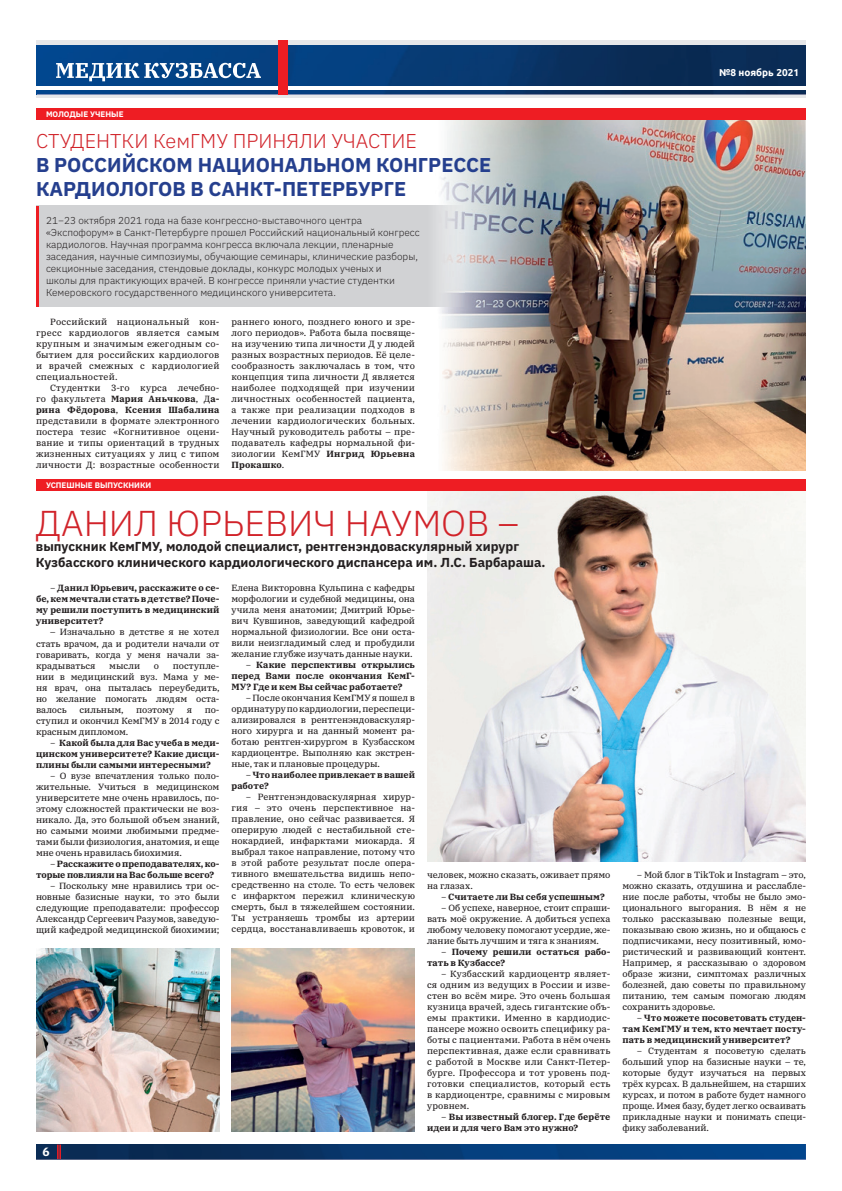
<style>
.page{position:relative;width:842px;height:1191px;background:#fff}
.page>*{position:absolute;margin:0;border:0;box-sizing:border-box;transform-origin:0 0}
.t1{font:300 36px "IBM Plex Sans";color:#d1232a}
.t2{font:700 20px/24px "IBM Plex Sans";color:#253f8e}
.t3{font:300 20px "IBM Plex Sans";color:#d1232a}
.t4{font:700 13px/15.6px "IBM Plex Sans";color:#231f20}
.t5{font:700 12px "IBM Plex Sans";color:#fff}
.t6{font:300 10px/12px "IBM Plex Sans";color:#231f20}
.t7{font:700 10px "Ubuntu";color:#fff}
.t8{font:9px/11px "IBM Plex Serif Text";color:#231f20;text-align:justify}
.t9{font:700 9px/11px "IBM Plex Serif";letter-spacing:.005em;color:#231f20;text-align:justify}
.t10{font:700 9px/11px "IBM Plex Serif";letter-spacing:.025em;color:#231f20}
.t11{font:700 8px "IBM Plex Sans";color:#fff}
.s1{font-family:"IBM Plex Serif";font-weight:700}
.s2{font-family:"IBM Plex Serif Text";font-weight:400}
</style>
<div class="page">
<img style="left:37px;top:1144px;width:769px;height:15px">
<svg style="left:57px;top:1144px;width:4px;height:15px"></svg>
<svg style="left:36px;top:40px;width:770px;height:57px;background:#d5d9df"></svg>
<img style="left:38px;top:45px;width:768px;height:49px">
<hr style="left:36px;top:86px;width:770px;height:4px;background:#fff">
<svg style="left:56px;top:63px;width:205px;height:18px"></svg>
<div style="left:278px;top:40px;width:10px;height:55px;background:#ee1d23"></div>
<img style="left:427px;top:491px;width:379px;height:370px">
<img style="left:369px;top:120px;width:437px;height:105px">
<img style="left:440px;top:225px;width:366px;height:246px">
<div style="left:36px;top:108px;width:770px;height:12px;background:#ee1d23"></div>
<div style="left:36px;top:479px;width:770px;height:12px;background:#ee1d23"></div>
<div style="left:36px;top:206px;width:333px;height:101px;background:#d1d2d4"></div>
<img style="left:369px;top:206px;width:96px;height:101px">
<hr style="left:36px;top:206px;width:3px;height:101px;background:#ee1d23">
<img style="left:36px;top:948px;width:183px;height:183px">
<img style="left:231px;top:948px;width:184px;height:183px">
<p class="t7" style="left:719px;top:66px;width:81px">№8 ноябрь 2021</p>
<p class="t11" style="left:46px;top:108px;width:79px">МОЛОДЫЕ УЧЕНЫЕ</p>
<h2 class="t3" style="left:36px;top:126px;width:383px">СТУДЕНТКИ КемГМУ ПРИНЯЛИ УЧАСТИЕ</h2>
<h2 class="t2" style="left:36px;top:151px;width:457px">В РОССИЙСКОМ НАЦИОНАЛЬНОМ КОНГРЕССЕ<br>КАРДИОЛОГОВ В САНКТ-ПЕТЕРБУРГЕ</h2>
<p class="t6" style="left:46px;top:213px;width:375px">21−23 октября 2021 года на базе конгрессно-выставочного центра «Экспофорум» в Санкт-Петербурге прошел Российский национальный конгресс кардиологов. Научная программа конгресса включала лекции, пленарные заседания, научные симпозиумы, обучающие семинары, клинические разборы, секционные заседания, стендовые доклады, конкурс молодых ученых и<br>школы для практикующих врачей. В конгрессе приняли участие студентки Кемеровского государственного медицинского университета.</p>
<p class="t8" style="left:231px;top:315px;width:185px">раннего юного, позднего юного и зре&shy;лого периодов». Работа была посвяще&shy;на изучению типа личности Д у людей разных возрастных периодов. Её целе&shy;сообразность заключалась в том, что концепция типа личности Д является наиболее подходящей при изучении личностных особенностей пациента, а также при реализации подходов в лечении кардиологических больных.<br>Научный руководитель работы – пре&shy;подаватель кафедры нормальной фи&shy;зиологии КемГМУ <span class="s1">Ингрид Юрьевна</span></p>
<p class="t10" style="left:231px;top:458px;width:54px">Прокашко<span class="s2">.</span></p>
<p class="t8" style="left:36px;top:315px;width:185px;text-indent:14px">Российский национальный кон&shy;гресс кардиологов является самым крупным и значимым ежегодным со&shy;бытием для российских кардиологов и врачей смежных с кардиологией специальностей.</p>
<p class="t8" style="left:50px;top:381px;width:171px">Студентки 3-го курса лечебно-</p>
<p class="t10" style="left:36px;top:392px;width:185px"><span class="s2">го факультета</span> Мария Аньчкова<span class="s2">, Д</span>а&shy;рина Фёдорова<span class="s2">,</span> Ксения Шабалина</p>
<p class="t8" style="left:36px;top:414px;width:185px">представили в формате электронного постера тезис «Когнитивное оцени&shy;вание и типы ориентаций в трудных жизненных ситуациях у лиц с типом личности Д: возрастные особенности</p>
<p class="t11" style="left:46px;top:479px;width:107px">УСПЕШНЫЕ ВЫПУСКНИКИ</p>
<h1 class="t1" style="left:36px;top:495px;width:485px">ДАНИЛ ЮРЬЕВИЧ НАУМОВ –</h1>
<h3 class="t4" style="left:36px;top:537px;width:511px">выпускник КемГМУ, молодой специалист, рентгенэндоваскулярный хирург<br>Кузбасского клинического кардиологического диспансера им. Л.С. Барбараша.</h3>
<p class="t9" style="left:36px;top:582px;width:185px;text-indent:14px"><span class="s2">−</span> Данил Юрьевич, расскажите о се&shy;бе, кем мечтали стать в детстве? Поче&shy;му решили поступить в медицинский университет?</p>
<p class="t8" style="left:36px;top:626px;width:185px;text-indent:14px">– Изначально в детстве я не хотел стать врачом, да и родители начали от говаривать, когда у меня начали за&shy;крадываться</p>
<p class="t8" style="left:36px;top:659px;width:185px;text-indent:137px">поступле&shy;нии в медицинский вуз. Мама у ме&shy;ня врач, она пыталась переубедить, но желание помогать людям оста&shy;валось</p>
<p class="t8" style="left:109px;top:659px;width:32px">мысли</p>
<p class="t8" style="left:154px;top:659px;width:7px">о</p>
<p class="t8" style="left:36px;top:703px;width:185px;text-indent:169px">по&shy;ступил и окончил КемГМУ в 2014 году с красным дипломом.</p>
<p class="t9" style="left:36px;top:736px;width:185px;text-indent:14px"><span class="s2">−</span> Какой была для Вас учеба в меди&shy;цинском университете? Какие дисци&shy;плины были самыми интересными?</p>
<p class="t8" style="left:36px;top:769px;width:185px;text-indent:14px">− О вузе впечатления только поло&shy;жительные. Учиться в медицинском университете мне очень нравилось, по&shy;этому сложностей практически не воз&shy;никало. Да, это большой объем знаний, но самыми моими любимыми предме&shy;тами были физиология, анатомия, и еще мне очень нравилась биохимия.</p>
<p class="t9" style="left:36px;top:857px;width:185px;text-indent:14px"><span class="s2">−</span> Расскажите о преподавателях, ко&shy;торые повлияли на Вас больше всего?</p>
<p class="t8" style="left:36px;top:879px;width:185px;text-indent:14px">− Поскольку мне нравились три ос&shy;новные базисные науки, то это были следующие преподаватели: профессор Александр Сергеевич Разумов, заведую&shy;щий кафедрой медицинской биохимии;</p>
<p class="t8" style="left:79px;top:703px;width:46px">сильным,</p>
<p class="t8" style="left:136px;top:703px;width:40px">поэтому</p>
<p class="t8" style="left:187px;top:703px;width:7px">я</p>
<h3 class="t5" style="left:43px;top:1142px;width:9px">6</h3>
<p class="t8" style="left:231px;top:582px;width:185px">Елена Викторовна Кульпина с кафедры морфологии и судебной медицины, она учила меня анатомии; Дмитрий Юрье&shy;вич Кувшинов, заведующий кафедрой нормальной физиологии. Все они оста&shy;вили неизгладимый след и пробудили желание глубже изучать данные науки.</p>
<p class="t9" style="left:231px;top:659px;width:185px;text-indent:14px"><span class="s2">−</span> Какие перспективы открылись перед Вами после окончания КемГ-МУ? Где и кем Вы сейчас работаете?</p>
<p class="t8" style="left:231px;top:692px;width:185px;text-indent:14px">− После окончания КемГМУ я пошел в ординатуру по кардиологии, переспеци&shy;ализировался в рентгенэндоваскуляр&shy;ного хирурга и на данный момент ра&shy;ботаю рентген-хирургом в Кузбасском кардиоцентре. Выполняю как экстрен&shy;ные, так и плановые процедуры.</p>
<p class="t9" style="left:231px;top:769px;width:185px;text-indent:14px"><span class="s2">−</span> Что наиболее привлекает в вашей работе?</p>
<p class="t8" style="left:231px;top:791px;width:185px;text-indent:14px">− Рентгенэндоваскулярная хирур&shy;гия – это очень перспективное на&shy;правление, оно сейчас развивается. Я оперирую людей с нестабильной сте&shy;нокардией, инфарктами миокарда. Я выбрал такое направление, потому что в этой работе результат после опера&shy;тивного вмешательства видишь непо&shy;средственно на столе. То есть человек с инфарктом пережил клиническую смерть, был в тяжелейшем состоянии.<br>Ты устраняешь тромбы из артерии сердца, восстанавливаешь кровоток, и</p>
<p class="t8" style="left:427px;top:868px;width:185px">человек, можно сказать, оживает прямо на глазах.</p>
<p class="t9" style="left:441px;top:890px;width:165px"><span class="s2">−</span> Считаете ли Вы себя успешным?</p>
<p class="t8" style="left:427px;top:901px;width:185px;text-indent:14px">− Об успехе, наверное, стоит спраши&shy;вать моё окружение. А добиться успеха любому человеку помогают усердие, же&shy;лание быть лучшим и тяга к знаниям.</p>
<p class="t9" style="left:427px;top:945px;width:185px;text-indent:14px"><span class="s2">−</span> Почему решили остаться рабо&shy;тать в Кузбассе?</p>
<p class="t8" style="left:427px;top:967px;width:185px;text-indent:14px">− Кузбасский кардиоцентр являет&shy;ся одним из ведущих в России и изве&shy;стен во всём мире. Это очень большая кузница врачей, здесь гигантские объ&shy;емы практики. Именно в кардиодис&shy;пансере можно освоить специфику ра&shy;боты с пациентами. Работа в нём очень перспективная, даже если сравнивать с работой в Москве или Санкт-Петер&shy;бурге. Профессора и тот уровень под&shy;готовки специалистов, который есть в кардиоцентре, сравнимы с мировым уровнем.</p>
<p class="t9" style="left:427px;top:1110px;width:185px;text-indent:14px"><span class="s2">−</span> Вы известный блогер. Где берёте идеи и для чего Вам это нужно?</p>
<p class="t8" style="left:622px;top:868px;width:185px;text-indent:14px">− Мой блог в TikTok и Instagram – это, можно сказать, отдушина и расслабле&shy;ние после работы, чтобы не было эмо&shy;ционального выгорания. В нём я не только рассказываю полезные вещи, показываю свою жизнь, но и общаюсь с подписчиками, несу позитивный, юмо&shy;ристический и развивающий контент.<br>Например, я рассказываю о здоровом образе жизни, симптомах различных болезней, даю советы по правильному питанию, тем самым помогаю людям сохранить здоровье.</p>
<p class="t9" style="left:622px;top:1011px;width:185px;text-indent:14px"><span class="s2">−</span> Что можете посоветовать студен&shy;там КемГМУ и тем, кто мечтает посту&shy;пать в медицинский университет?</p>
<p class="t8" style="left:622px;top:1044px;width:185px;text-indent:14px">− Студентам я посоветую сделать больший упор на базисные науки – те, которые будут изучаться на первых трёх курсах. В дальнейшем, на старших курсах, и потом в работе будет намного проще. Имея базу, будет легко осваивать прикладные науки и понимать специ&shy;фику заболеваний.</p>
</div>
